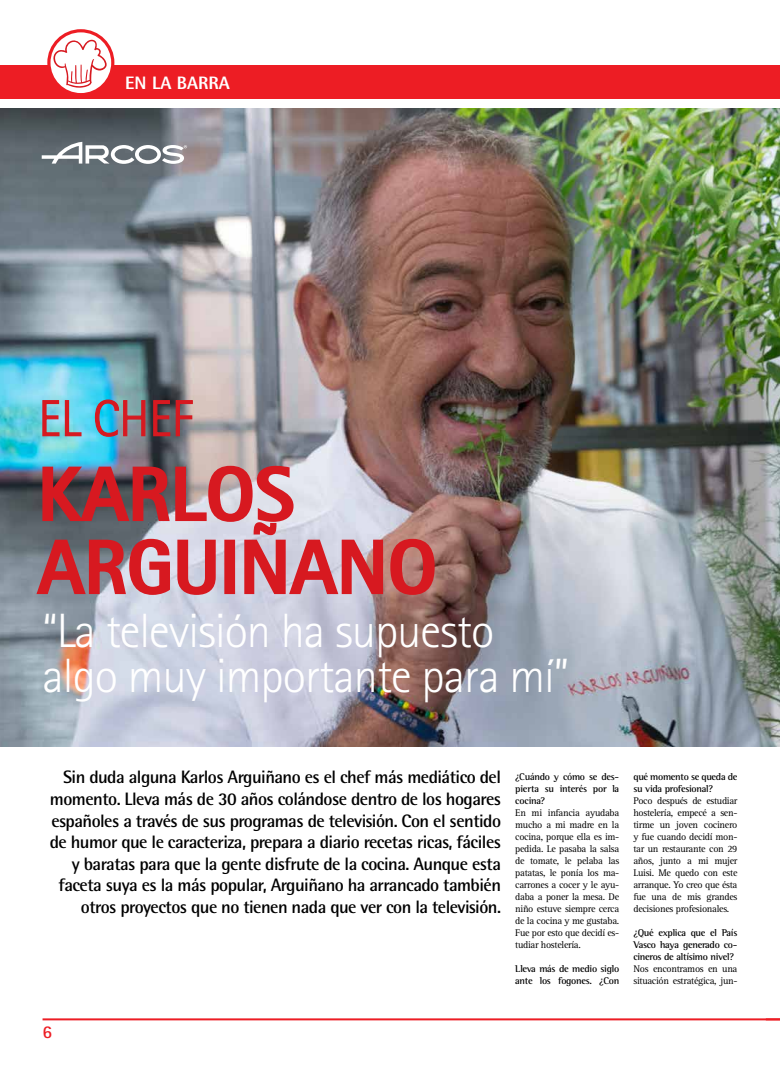
<style>
.page{position:relative;width:780px;height:1072px;background:#fff}
.page>*{position:absolute;margin:0;border:0;box-sizing:border-box;transform-origin:0 0}
.t1{font:800 76.2px/73px "Rotis Sans Serif";color:#d71920}
.t2{font:300 50.7px "Rotis Sans Serif";color:#d71920}
.t3{font:300 48.2px/44.6px "Rotis Sans Serif";letter-spacing:-.02em;color:#fff}
.t4{font:700 18px/21.6px "Rotis Semi Sans";letter-spacing:-.03em;color:#000;text-align:right}
.t5{font:800 18px "Rotis Semi Sans";color:#fff}
.t6{font:700 18px "Rotis Sans Serif";color:#ed1d24}
.t7{font:10px/12px "Rotis Serif";letter-spacing:-.03em;color:#000;text-align:justify}
.t8{font:700 10px/12px "Rotis Semi Serif";letter-spacing:-.03em;color:#000;text-align:justify}
</style>
<div class="page">
<div style="left:0;top:66px;width:780px;height:33px;background:#ed1d24"></div>
<hr style="left:43px;top:1018px;width:737px;height:2px;background:#ed1d24">
<svg style="left:49px;top:31px;width:64px;height:64px"></svg>
<div style="left:47px;top:29px;width:67px;height:67px;border:3px solid #ed1d24;border-radius:50%"></div>
<svg style="left:53px;top:39px;width:54px;height:49px"></svg>
<img style="left:0;top:109px;width:780px;height:637px">
<img style="left:35px;top:465px;width:400px;height:131px">
<svg style="left:42px;top:142px;width:145px;height:22px"></svg>
<svg style="left:42px;top:399px;width:40px;height:38px;background:#8db0c0"></svg>
<svg style="left:94px;top:399px;width:52px;height:38px;background:#7493a5"></svg>
<svg style="left:152px;top:399px;width:41px;height:38px;background:#785258"></svg>
<h3 class="t5" style="left:125px;top:71px;width:106px">EN LA BARRA</h3>
<h2 class="t2" style="left:38px;top:389px;width:155px">EL CHEF</h2>
<h1 class="t1" style="left:38px;top:457px;width:401px">KARLOS<br>ARGUIÑANO</h1>
<h3 class="t3" style="left:43px;top:608px;width:528px">“La televisión ha supuesto algo muy importante para mí”</h3>
<p class="t4" style="left:50px;top:766px;width:453px">Sin duda alguna Karlos Arguiñano es el chef más mediático del momento. Lleva más de 30 años colándose dentro de los hogares españoles a través de sus programas de televisión. Con el sentido de humor que le caracteriza, prepara a diario recetas ricas, fáciles y baratas para que la gente disfrute de la cocina. Aunque esta faceta suya es la más popular, Arguiñano ha arrancado también otros proyectos que no tienen nada que ver con la televisión.</p>
<p class="t8" style="left:515px;top:771px;width:105px">¿Cuándo y cómo se des&shy;pierta su interés por la cocina?</p>
<p class="t7" style="left:515px;top:807px;width:105px">En mi infancia ayudaba mucho a mi madre en la cocina, porque ella es im&shy;pedida. Le pasaba la salsa de tomate, le pelaba las patatas, le ponía los ma&shy;carrones a cocer y le ayu&shy;daba a poner la mesa. De niño estuve siempre cerca de la cocina y me gustaba.<br>Fue por esto que decidí es&shy;tudiar hostelería.</p>
<p class="t8" style="left:515px;top:963px;width:105px">Lleva más de medio siglo ante los fogones. ¿Con</p>
<p class="t8" style="left:633px;top:771px;width:105px">qué momento se queda de su vida profesional?</p>
<p class="t7" style="left:633px;top:795px;width:105px">Poco después de estudiar hostelería, empecé a sen&shy;tirme un joven cocinero y fue cuando decidí mon&shy;tar un restaurante con 29 años, junto a mi mujer Luisi. Me quedo con este arranque. Yo creo que ésta fue una de mis grandes decisiones profesionales.</p>
<p class="t8" style="left:633px;top:927px;width:105px">¿Qué explica que el País Vasco haya generado co&shy;cineros de altísimo nivel?</p>
<p class="t7" style="left:633px;top:963px;width:105px">Nos encontramos en una situación estratégica, jun-</p>
<h3 class="t6" style="left:43px;top:1020px;width:11px">6</h3>
</div>
